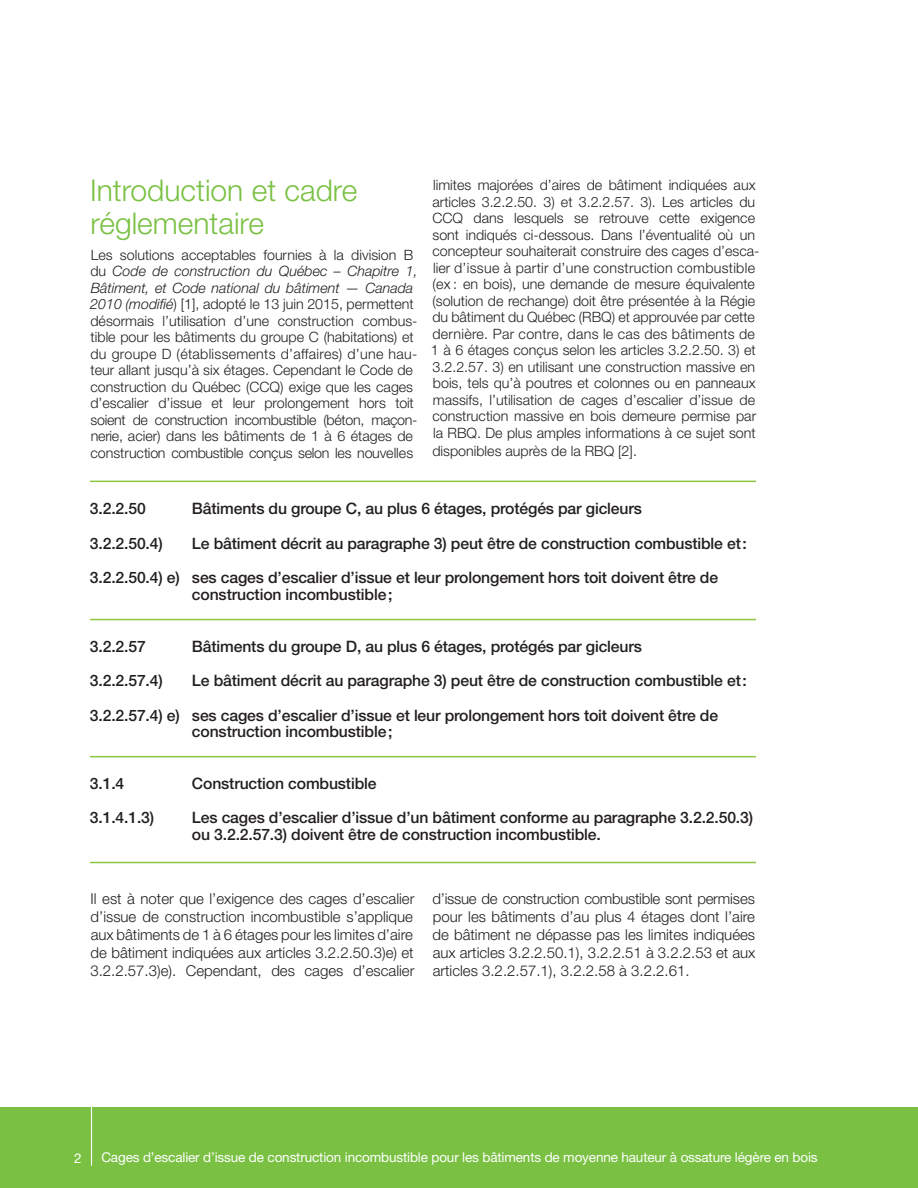
<style>
.page{position:relative;width:918px;height:1188px;background:#fff}
.page>*{position:absolute;margin:0;border:0;box-sizing:border-box;transform-origin:0 0}
.t1{font:300 30px/33px "Helvetica Neue LT Std";color:#7ac143}
.t2{font:500 15.75px/34.5px "Helvetica Neue LT Std";letter-spacing:-.01em;color:#231f20}
.t3{font:300 15px/18px "Helvetica Neue LT Std";color:#231f20;text-align:justify}
.t4{font:300 14.25px/16.5px "Helvetica Neue LT Std";color:#231f20}
.t5{font:13.5px "Helvetica Neue LT Std";letter-spacing:-.01em;color:#fff}
.s1{font-style:italic}
</style>
<div class="page">
<div style="left:0;top:1107px;width:918px;height:81px;background:#7ac143"></div>
<hr style="left:91px;top:1093px;width:1px;height:73px;background:#fff">
<hr style="left:90px;top:481px;width:666px;height:1px;background:#8dc63f">
<hr style="left:90px;top:619px;width:666px;height:1px;background:#8dc63f">
<hr style="left:90px;top:756px;width:666px;height:1px;background:#8dc63f">
<hr style="left:90px;top:862px;width:666px;height:1px;background:#8dc63f">
<h1 class="t1" style="left:90px;top:174px;width:269px">Introduction et cadre réglementaire</h1>
<p class="t4" style="left:90px;top:246px;width:329px">Les solutions acceptables fournies à la division B du <span class="s1">Code de construction du Québec – Chapitre 1, Bâtiment, et Code national du bâtiment — Canada 2010 (modifié</span>) [1], adopté le 13 juin 2015, permettent désormais l’utilisation d’une construction combus&shy;tible pour les bâtiments du groupe C (habitations) et du groupe D (établissements d’affaires) d’une hau&shy;teur allant jusqu’à six étages. Cependant le Code de construction du Québec (CCQ) exige que les cages d’escalier d’issue et leur prolongement hors toit soient de construction incombustible (béton, maçon&shy;nerie, acier) dans les bâtiments de 1 à 6 étages de construction combustible conçus selon les nouvelles</p>
<p class="t4" style="left:431px;top:177px;width:330px">limites majorées d’aires de bâtiment indiquées aux articles 3.2.2.50. 3) et 3.2.2.57. 3). Les articles du CCQ dans lesquels se retrouve cette exigence sont indiqués ci-dessous. Dans l’éventualité où un concepteur souhaiterait construire des cages d’esca&shy;lier d’issue à partir d’une construction combustible (ex : en bois), une demande de mesure équivalente (solution de rechange) doit être présentée à la Régie du bâtiment du Québec (RBQ) et approuvée par cette dernière. Par contre, dans le cas des bâtiments de 1 à 6 étages conçus selon les articles 3.2.2.50. 3) et 3.2.2.57. 3) en utilisant une construction massive en bois, tels qu’à poutres et colonnes ou en panneaux massifs, l’utilisation de cages d’escalier d’issue de construction massive en bois demeure permise par la RBQ. De plus amples informations à ce sujet sont</p>
<p class="t4" style="left:432px;top:442px;width:206px">disponibles auprès de la RBQ [2].</p>
<p class="t2" style="left:90px;top:491px;width:57px">3.2.2.50</p>
<p class="t2" style="left:192px;top:491px;width:451px">Bâtiments du groupe C, au plus 6 étages, protégés par gicleurs</p>
<p class="t2" style="left:90px;top:526px;width:74px">3.2.2.50.4)</p>
<p class="t2" style="left:90px;top:526px;width:658px;text-indent:102px">Le bâtiment décrit au paragraphe 3) peut être de construction combustible et:<br>3.2.2.50.4) e) ses cages d’escalier d’issue et leur prolongement hors toit doivent être de</p>
<p class="t2" style="left:192px;top:577px;width:202px">construction incombustible;</p>
<p class="t2" style="left:90px;top:629px;width:57px">3.2.2.57</p>
<p class="t2" style="left:192px;top:629px;width:451px">Bâtiments du groupe D, au plus 6 étages, protégés par gicleurs</p>
<p class="t2" style="left:90px;top:663px;width:74px">3.2.2.57.4)</p>
<p class="t2" style="left:90px;top:663px;width:658px;text-indent:102px">Le bâtiment décrit au paragraphe 3) peut être de construction combustible et:<br>3.2.2.57.4) e) ses cages d’escalier d’issue et leur prolongement hors toit doivent être de</p>
<p class="t2" style="left:192px;top:714px;width:202px">construction incombustible;</p>
<p class="t2" style="left:90px;top:766px;width:36px">3.1.4</p>
<p class="t2" style="left:192px;top:766px;width:186px">Construction combustible</p>
<p class="t2" style="left:90px;top:800px;width:66px">3.1.4.1.3)</p>
<p class="t2" style="left:192px;top:809px;width:563px;line-height:16.5px">Les cages d’escalier d’issue d’un bâtiment conforme au paragraphe 3.2.2.50.3) ou 3.2.2.57.3) doivent être de construction incombustible.</p>
<p class="t3" style="left:90px;top:889px;width:326px">Il est à noter que l’exigence des cages d’escalier d’issue de construction incombustible s’applique aux bâtiments de 1 à 6 étages pour les limites d’aire de bâtiment indiquées aux articles 3.2.2.50.3)e) et 3.2.2.57.3)e). Cependant, des cages d’escalier</p>
<p class="t3" style="left:433px;top:889px;width:324px">d’issue de construction combustible sont permises pour les bâtiments d’au plus 4 étages dont l’aire de bâtiment ne dépasse pas les limites indiquées aux articles 3.2.2.50.1), 3.2.2.51 à 3.2.2.53 et aux articles 3.2.2.57.1), 3.2.2.58 à 3.2.2.61.</p>
<p class="t5" style="left:74px;top:1151px;width:9px">2</p>
<p class="t5" style="left:101px;top:1150px;width:718px">Cages d’escalier d’issue de construction incombustible pour les bâtiments de moyenne hauteur à ossature légère en bois</p>
</div>
